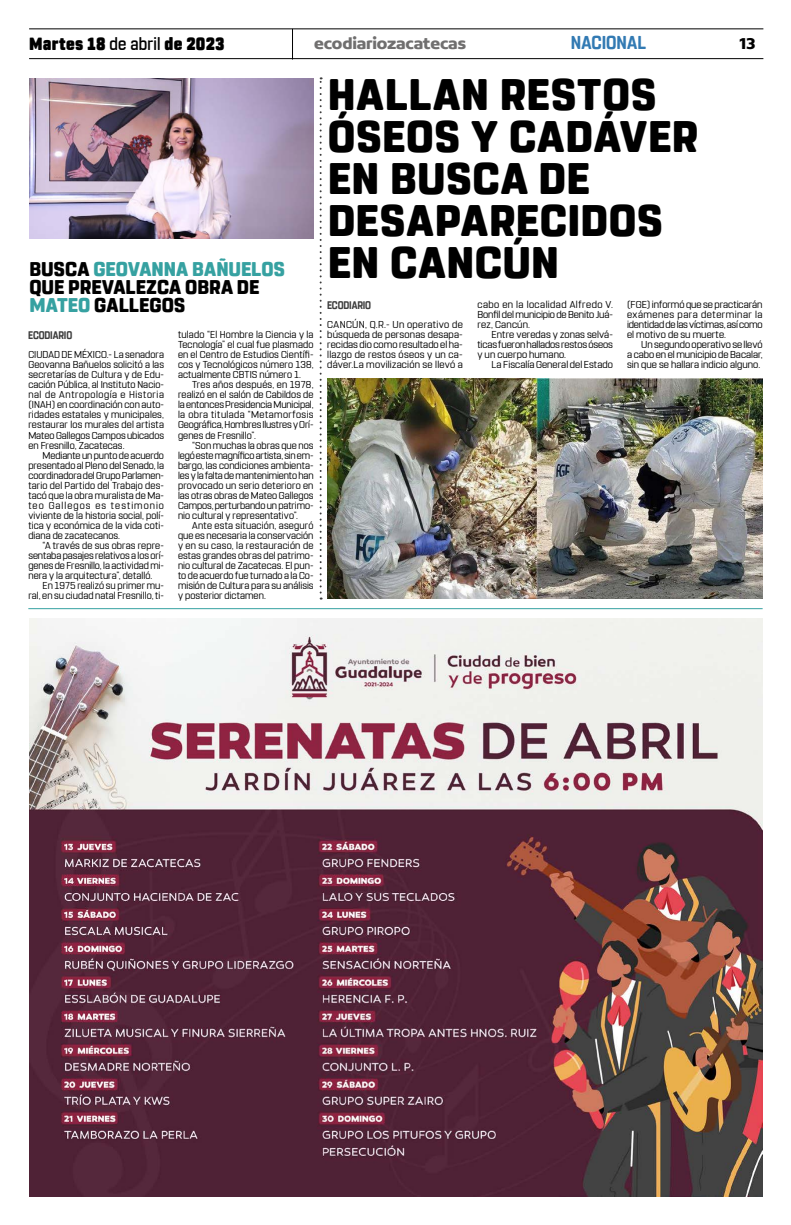
<style>
.page{position:relative;width:791px;height:1225px;background:#fff}
.page>*{position:absolute;margin:0;border:0;box-sizing:border-box;transform-origin:0 0}
.t1{font:800 44px/42px "Rohn Rounded";letter-spacing:.01em;color:#000}
.t2{font:800 19.8px/18px "Rohn Rounded";color:#000}
.t3{font:700 18.6px "Rohn Rounded";color:#327ab3;scale:.91 1}
.t4{font:900 17.6px "Rohn Rounded";letter-spacing:.02em;color:#000;scale:.91 1}
.t5{font:700 16.9px "Concord";letter-spacing:-.01em;color:#706f6f}
.t6{font:700 16.9px "Concord";color:#000}
.t7{font:700 11px "Rohn Rounded";letter-spacing:-.015em;color:#3d3d3d;scale:.87 1}
.t8{font:10px/10px "Rohn Rounded";letter-spacing:.005em;color:#000;text-align:justify}
.s1{font-weight:500}
.s2{color:#36a1a1}
</style>
<div class="page">
<hr style="left:29px;top:28px;width:734px;height:1px;background:#000">
<hr style="left:29px;top:58px;width:734px;height:1px;background:#000">
<hr style="left:292px;top:29px;width:1px;height:31px;background:#000">
<img style="left:29px;top:618px;width:734px;height:578px">
<hr style="left:28px;top:608px;width:735px;height:1px;background:#36a1a1">
<img style="left:327px;top:378px;width:436px;height:220px">
<svg style="left:320px;top:77px;width:2px;height:522px"></svg>
<img style="left:29px;top:78px;width:285px;height:160px">
<h3 class="t4" style="left:29px;top:33px;width:216px">Martes 18 <span class="s1">de abril</span> de 2023</h3>
<h3 class="t5" style="left:314px;top:33px;width:153px">ecodiariozacatecas</h3>
<h3 class="t3" style="left:571px;top:32px;width:84px">NACIONAL</h3>
<h3 class="t6" style="left:739px;top:33px;width:18px">13</h3>
<h1 class="t1" style="left:328px;top:74px;width:372px">HALLAN RESTOS<br>ÓSEOS Y CADÁVER<br>EN BUSCA DE<br>DESAPARECIDOS<br>EN CANCÚN</h1>
<h2 class="t2" style="left:29px;top:260px;width:257px">BUSCA <span class="s2">GEOVANNA BAÑUELOS<br></span>QUE PREVALEZCA OBRA DE<br><span class="s2">MATEO</span> GALLEGOS</h2>
<p class="t8" style="left:627px;top:300px;width:137px">(FGE) informó que se practicarán exámenes para determinar la identidad de las víctimas, así como el motivo de su muerte.</p>
<p class="t8" style="left:627px;top:340px;width:137px;text-indent:14px">Un segundo operativo se llevó a cabo en el municipio de Bacalar, sin que se hallara indicio alguno.</p>
<p class="t7" style="left:327px;top:299px;width:52px">ECODIARIO</p>
<p class="t8" style="left:477px;top:300px;width:137px">cabo en la localidad Alfredo V.<br>Bonfil del municipio de Benito Juá&shy;rez, Cancún.</p>
<p class="t8" style="left:477px;top:330px;width:137px;text-indent:14px">Entre veredas y zonas selvá&shy;ticas fueron hallados restos óseos y un cuerpo humano.</p>
<p class="t8" style="left:492px;top:360px;width:123px">La Fiscalía General del Estado</p>
<p class="t8" style="left:327px;top:320px;width:137px">CANCÚN, Q.R.- Un operativo de búsqueda de personas desapa&shy;recidas dio como resultado el ha&shy;llazgo de restos óseos y un ca&shy;dáver.La movilización se llevó a</p>
<p class="t8" style="left:178px;top:330px;width:137px">tulado “El Hombre la Ciencia y la Tecnología” el cual fue plasmado en el Centro de Estudios Científi&shy;cos y Tecnológicos número 138, actualmente CBTIS número 1.</p>
<p class="t8" style="left:178px;top:380px;width:137px;text-indent:14px">Tres años después, en 1978, realizó en el salón de Cabildos de la entonces Presidencia Municipal, la obra titulada “Metamorfosis Geográfica, Hombres Ilustres y Orí&shy;genes de Fresnillo”.</p>
<p class="t8" style="left:178px;top:440px;width:137px;text-indent:14px">“Son muchas la obras que nos legó este magnífico artista, sin em&shy;bargo, las condiciones ambienta&shy;les y la falta de mantenimiento han provocado un serio deterioro en las otras obras de Mateo Gallegos Campos, perturbando un patrimo&shy;nio cultural y representativo”.</p>
<p class="t8" style="left:178px;top:520px;width:137px;text-indent:14px">Ante esta situación, aseguró que es necesaria la conservación y en su caso, la restauración de estas grandes obras del patrimo&shy;nio cultural de Zacatecas. El pun&shy;to de acuerdo fue turnado a la Co&shy;misión de Cultura para su análisis y posterior dictamen.</p>
<p class="t7" style="left:28px;top:329px;width:52px">ECODIARIO</p>
<p class="t8" style="left:28px;top:350px;width:137px">CIUDAD DE MÉXICO.- La senadora Geovanna Bañuelos solicitó a las secretarías de Cultura y de Edu&shy;cación Pública, al Instituto Nacio&shy;nal de Antropología e Historia (INAH) en coordinación con auto&shy;ridades estatales y municipales, restaurar los murales del artista Mateo Gallegos Campos ubicados en Fresnillo, Zacatecas.</p>
<p class="t8" style="left:28px;top:450px;width:137px;text-indent:14px">Mediante un punto de acuerdo presentado al Pleno del Senado, la coordinadora del Grupo Parlamen&shy;tario del Partido del Trabajo des&shy;tacó que la obra muralista de Ma&shy;teo Gallegos es testimonio viviente de la historia social, polí&shy;tica y económica de la vida coti&shy;diana de zacatecanos.</p>
<p class="t8" style="left:28px;top:540px;width:137px;text-indent:14px">“A través de sus obras repre&shy;sentaba pasajes relativos a los orí&shy;genes de Fresnillo, la actividad mi&shy;nera y la arquitectura”, detalló.</p>
<p class="t8" style="left:28px;top:580px;width:137px;text-align:right">En 1975 realizó su primer mu&shy;ral, en su ciudad natal Fresnillo, ti-</p>
</div>
